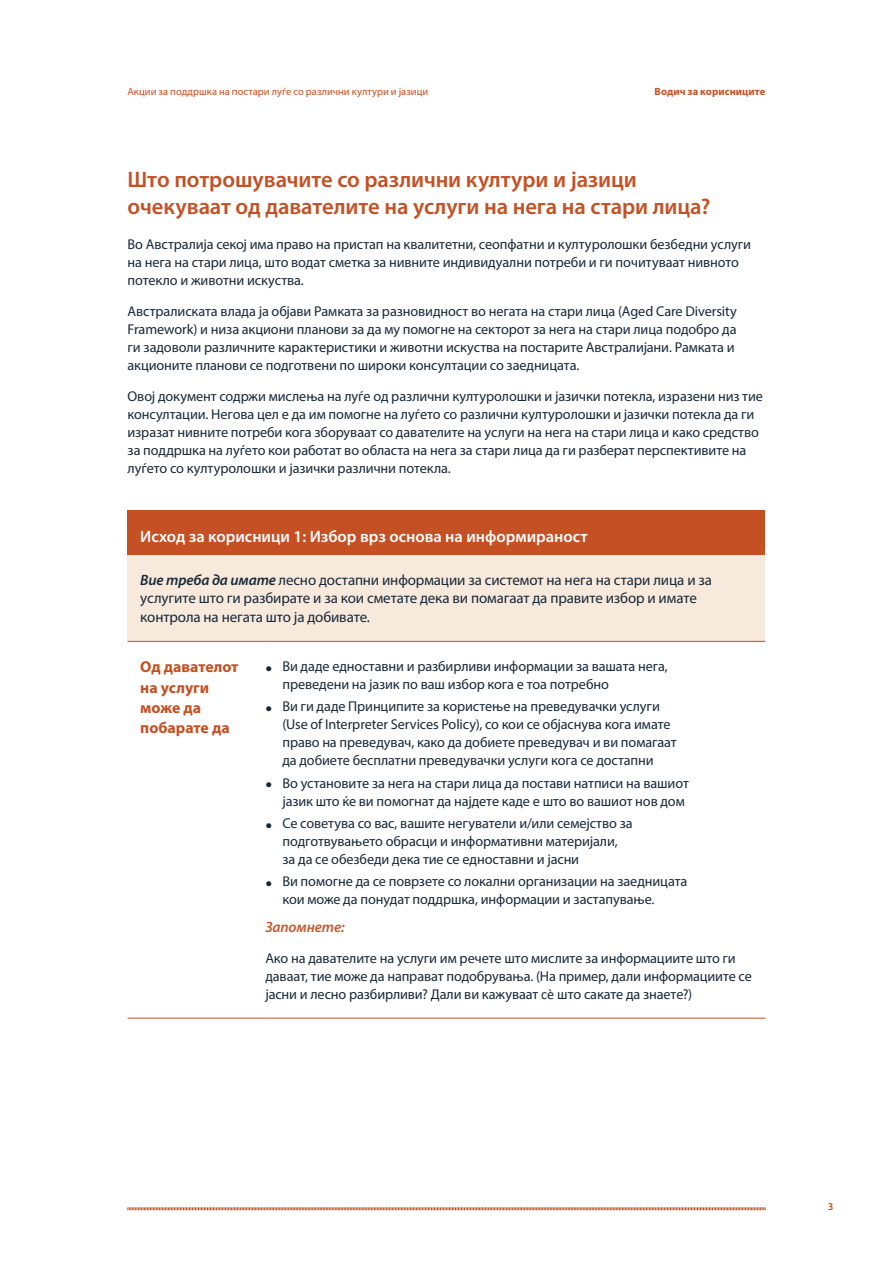
<style>
.page{position:relative;width:893px;height:1263px;background:#fff}
.page>*{position:absolute;margin:0;border:0;box-sizing:border-box;transform-origin:0 0}
.H1{font:600 22.5px/27px "Myriad Pro";letter-spacing:-.005em;color:#c45023}
.H2_Table_text_bold_H{font:600 16.5px "Myriad Pro";color:#fff}
.Table_Text_Left_Head{font:700 15.75px/20.2px "Myriad Pro";color:#c45023}
.Table_Intro_Text{font:15px/18.8px "Myriad Pro";letter-spacing:-.01em;color:#172938}
.Table_Itallic_Pull_Q{font:italic 600 15px "Myriad Pro";letter-spacing:-.01em;color:#c6582a}
.Body_text{font:14.25px/18px "Myriad Pro";letter-spacing:-.005em;color:#172938}
.t1{font:10.5px "Myriad Pro";letter-spacing:.005em;color:#c45023}
.t2{font:700 10.5px "Myriad Pro";letter-spacing:.01em;color:#c45023}
.Page_Number{font:600 10.5px "Myriad Pro";color:#c45023}
.s1{font-weight:600;font-style:italic}
.s2{font-size:24px}
.s3{font-family:"Calibri"}
</style>
<div class="page">
<svg style="left:127px;top:1207px;width:639px;height:4px;background:#e1a790"></svg>
<div style="left:128px;top:511px;width:637px;height:44px;background:#c45023"></div>
<div style="left:128px;top:555px;width:637px;height:86px;background:#f8e9dd"></div>
<hr style="left:128px;top:641px;width:137px;height:1px;background:#c45023">
<hr style="left:265px;top:641px;width:500px;height:1px;background:#c45023">
<hr style="left:128px;top:1018px;width:137px;height:1px;background:#c45023">
<hr style="left:265px;top:1018px;width:500px;height:1px;background:#c45023">
<p class="t1" style="left:128px;top:85px;width:302px">Акции за поддршка на постари луѓе со различни култури и јазици</p>
<p class="t2" style="left:655px;top:84px;width:112px">Водич за корисниците</p>
<h2 class="H1" style="left:128px;top:165px;width:584px">Што потрошувачите со различни култури и јазици очекуваат од давателите на услуги на нега на стари лица?</h2>
<p class="Body_text" style="left:128px;top:235px;width:625px">Во Австралија секој има право на пристап на квалитетни, сеопфатни и културолошки безбедни услуги на нега на стари лица, што водат сметка за нивните индивидуални потреби и ги почитуваат нивното потекло и животни искуства.</p>
<p class="Body_text" style="left:128px;top:302px;width:611px">Австралиската влада ја објави Рамката за разновидност во негата на стари лица (Aged Care Diversity Framework) и низа акциони планови за да му помогне на секторот за нега на стари лица подобро да ги задоволи различните карактеристики и животни искуства на постарите Австралијани. Рамката и акционите планови се подготвени по широки консултации со заедницата.</p>
<p class="Body_text" style="left:128px;top:386px;width:637px">Овој документ содржи мислења на луѓе од различни културолошки и јазички потекла, изразени низ тие консултации. Негова цел е да им помогне на луѓето со различни културолошки и јазички потекла да ги изразат нивните потреби кога зборуваат со давателите на услуги на нега на стари лица и како средство за поддршка на луѓето кои работат во областа на нега за стари лица да ги разберат перспективите на луѓето со културолошки и јазички различни потекла.</p>
<p class="H2_Table_text_bold_H" style="left:140px;top:526px;width:449px">Исход за корисници 1: Избор врз основа на информираност</p>
<p class="Table_Intro_Text" style="left:140px;top:570px;width:573px"><span class="s1">Вие треба да имате</span> лесно достапни информации за системот на нега на стари лица и за услугите што ги разбирате и за кои сметате дека ви помагаат да правите избор и имате контрола на негата што ја добивате.</p>
<h2 class="Table_Text_Left_Head" style="left:140px;top:656px;width:100px">Од давателот на услуги може да побарате да</h2>
<p class="Body_text" style="left:282px;top:657px;width:387px;text-indent:-17px"><span class="s2">•</span> Ви даде едноставни и разбирливи информации за вашата нега, преведени на јазик по ваш избор кога е тоа потребно</p>
<p class="Body_text" style="left:282px;top:697px;width:396px;text-indent:-17px"><span class="s2">•</span> Ви ги даде Принципите за користење на преведувачки услуги (Use of Interpreter Services Policy), со кои се објаснува кога имате право на преведувач, како да добиете преведувач и ви помагаат да добиете бесплатни преведувачки услуги кога се достапни</p>
<p class="Body_text" style="left:265px;top:774px;width:425px;text-align:right"><span class="s2">•</span> Во установите за нега на стари лица да постави натписи на вашиот јазик што ќе ви помогнат да најдете каде е што во вашиот нов дом</p>
<p class="Body_text" style="left:282px;top:814px;width:352px;text-indent:-17px"><span class="s2">•</span> Се советува со вас, вашите негуватели и/или семејство за подготвувањето обрасци и информативни материјали, за да се обезбеди дека тие се едноставни и јасни</p>
<p class="Body_text" style="left:282px;top:872px;width:406px;text-indent:-17px"><span class="s2">•</span> Ви помогне да се поврзете со локални организации на заедницата кои може да понудат поддршка, информации и застапување.</p>
<p class="Table_Itallic_Pull_Q" style="left:265px;top:918px;width:81px">Запомнете:</p>
<p class="Body_text" style="left:265px;top:949px;width:488px">Ако на давателите на услуги им речете што мислите за информациите што ги даваат, тие може да направат подобрувања. (На пример, дали информациите се јасни и лесно разбирливи? Дали ви кажуваат <span class="s3">сѐ</span> што сакате да знаете?)</p>
<p class="Page_Number" style="left:828px;top:1200px;width:7px">3</p>
</div>
